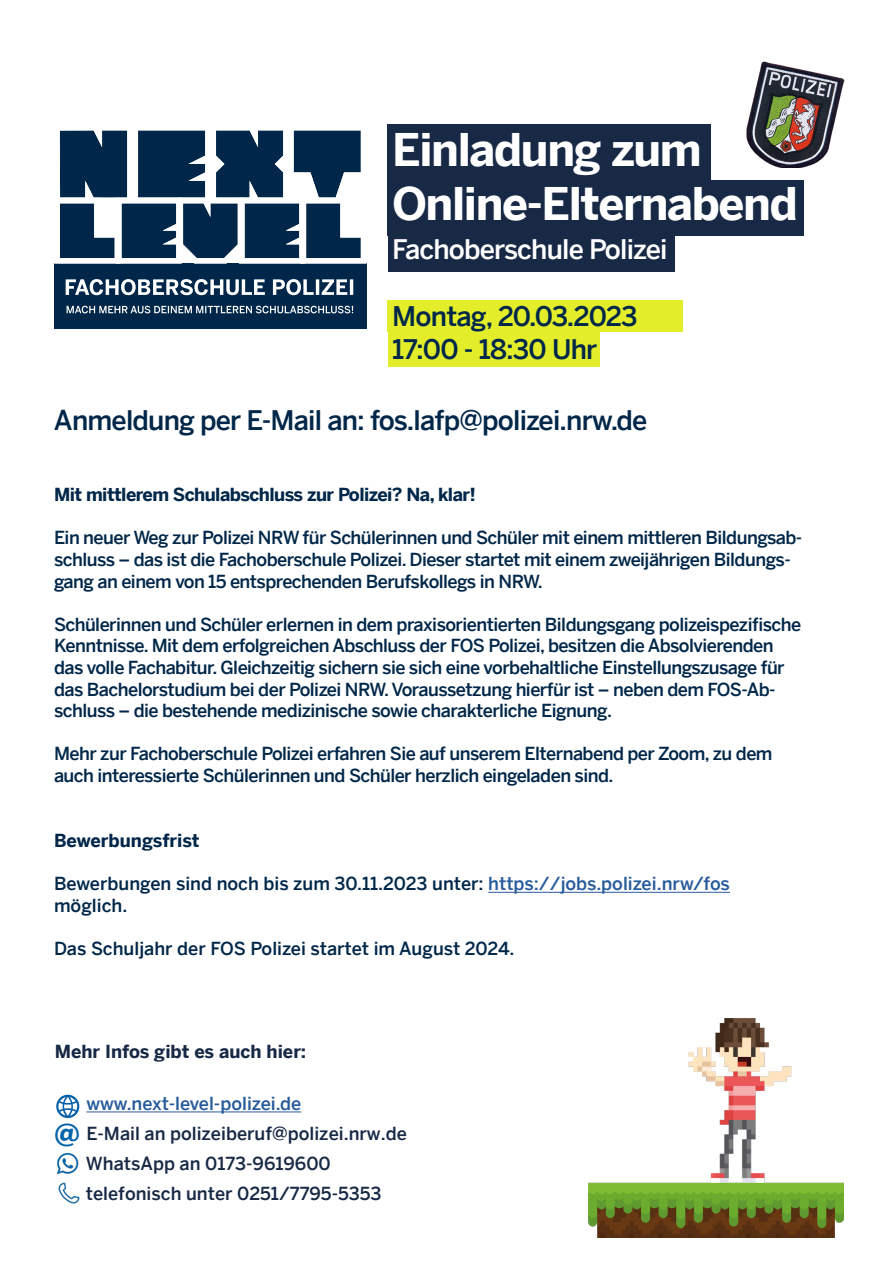
<style>
.page{position:relative;width:893px;height:1263px;background:#fff}
.page>*{position:absolute;margin:0;border:0;box-sizing:border-box;transform-origin:0 0}
.t1{font:700 45px/54px "Benton Sans";letter-spacing:-.03em;color:#fff}
.t2{font:700 30px "Benton Sans";color:#0464aa}
.t3{font:500 27px/32.4px "Benton Sans";letter-spacing:-.03em;color:#002749}
.t4{font:500 27px "Benton Sans";letter-spacing:-.03em;color:#fff}
.t5{font:500 18px/21.6px "Benton Sans";letter-spacing:-.03em;color:#002749}
.t6{font:500 18px/21.6px "Benton Sans";color:#002749}
.t7{font:500 18px/30px "Benton Sans";color:#182945}
.t8{font:700 18px "Benton Sans";letter-spacing:-.03em;color:#002749}
.t9{font:500 18px "Benton Sans";color:#275b9b}
.t10{font:700 18px "Benton Sans";color:#182945}
.t11{font:700 18px "Benton Sans";color:#002749}
.s1{color:#275b9b}
</style>
<div class="page">
<img style="left:746px;top:61px;width:99px;height:107px">
<div style="left:388px;top:124px;width:323px;height:56px;background:#182945"></div>
<div style="left:54px;top:264px;width:313px;height:65px;background:#002749"></div>
<svg style="left:54px;top:130px;width:312px;height:134px"></svg>
<svg style="left:66px;top:279px;width:287px;height:16px"></svg>
<svg style="left:67px;top:306px;width:286px;height:7px"></svg>
<div style="left:388px;top:180px;width:416px;height:56px;background:#182945"></div>
<div style="left:388px;top:332px;width:212px;height:35px;background:#e3ed2a"></div>
<div style="left:388px;top:300px;width:295px;height:32px;background:#e3ed2a"></div>
<hr style="left:488px;top:892px;width:242px;height:1px;background:#275b9b">
<div style="left:388px;top:236px;width:286px;height:35px;background:#182945"></div>
<hr style="left:86px;top:1112px;width:215px;height:1px;background:#275b9b">
<svg style="left:56px;top:1095px;width:23px;height:23px"></svg>
<img style="left:56px;top:1152px;width:23px;height:23px">
<img style="left:58px;top:1182px;width:21px;height:21px">
<img style="left:589px;top:1018px;width:254px;height:219px">
<div style="left:779px;top:999px;width:75px;height:56px;background:#fff"></div>
<h1 class="t1" style="left:392px;top:122px;width:407px">Einladung zum<br>Online-Elternabend</h1>
<h3 class="t4" style="left:392px;top:233px;width:277px">Fachoberschule Polizei</h3>
<h3 class="t3" style="left:392px;top:300px;width:247px">Montag, 20.03.2023<br>17:00 - 18:30 Uhr</h3>
<h3 class="t3" style="left:54px;top:403px;width:595px">Anmeldung per E-Mail an: fos.lafp@polizei.nrw.de</h3>
<p class="t8" style="left:54px;top:484px;width:424px">Mit mittlerem Schulabschluss zur Polizei? Na, klar!</p>
<p class="t5" style="left:54px;top:527px;width:750px">Ein neuer Weg zur Polizei NRW für Schülerinnen und Schüler mit einem mittleren Bildungsab&shy;schluss – das ist die Fachoberschule Polizei. Dieser startet mit einem zweijährigen Bildungs&shy;gang an einem von 15 entsprechenden Berufskollegs in NRW.</p>
<p class="t5" style="left:54px;top:613px;width:749px">Schülerinnen und Schüler erlernen in dem praxisorientierten Bildungsgang polizeispezifische Kenntnisse. Mit dem erfolgreichen Abschluss der FOS Polizei, besitzen die Absolvierenden das volle Fachabitur. Gleichzeitig sichern sie sich eine vorbehaltliche Einstellungszusage für das Bachelorstudium bei der Polizei NRW. Voraussetzung hierfür ist – neben dem FOS-Ab&shy;schluss – die bestehende medizinische sowie charakterliche Eignung.</p>
<p class="t5" style="left:54px;top:743px;width:720px">Mehr zur Fachoberschule Polizei erfahren Sie auf unserem Elternabend per Zoom, zu dem auch interessierte Schülerinnen und Schüler herzlich eingeladen sind.</p>
<p class="t11" style="left:54px;top:829px;width:147px">Bewerbungsfrist</p>
<p class="t6" style="left:54px;top:872px;width:677px">Bewerbungen sind noch bis zum 30.11.2023 unter: <span class="s1">https://jobs.polizei.nrw/fos </span>möglich.</p>
<p class="t6" style="left:54px;top:937px;width:462px">Das Schuljahr der FOS Polizei startet im August 2024.</p>
<p class="t10" style="left:55px;top:1041px;width:253px">Mehr Infos gibt es auch hier:</p>
<p class="t9" style="left:86px;top:1092px;width:216px">www.next-level-polizei.de</p>
<p class="t7" style="left:86px;top:1118px;width:322px">E-Mail an polizeiberuf@polizei.nrw.de<br>WhatsApp an 0173-9619600 telefonisch unter 0251/7795-5353</p>
<h2 class="t2" style="left:54px;top:1117px;width:28px">@</h2>
</div>
